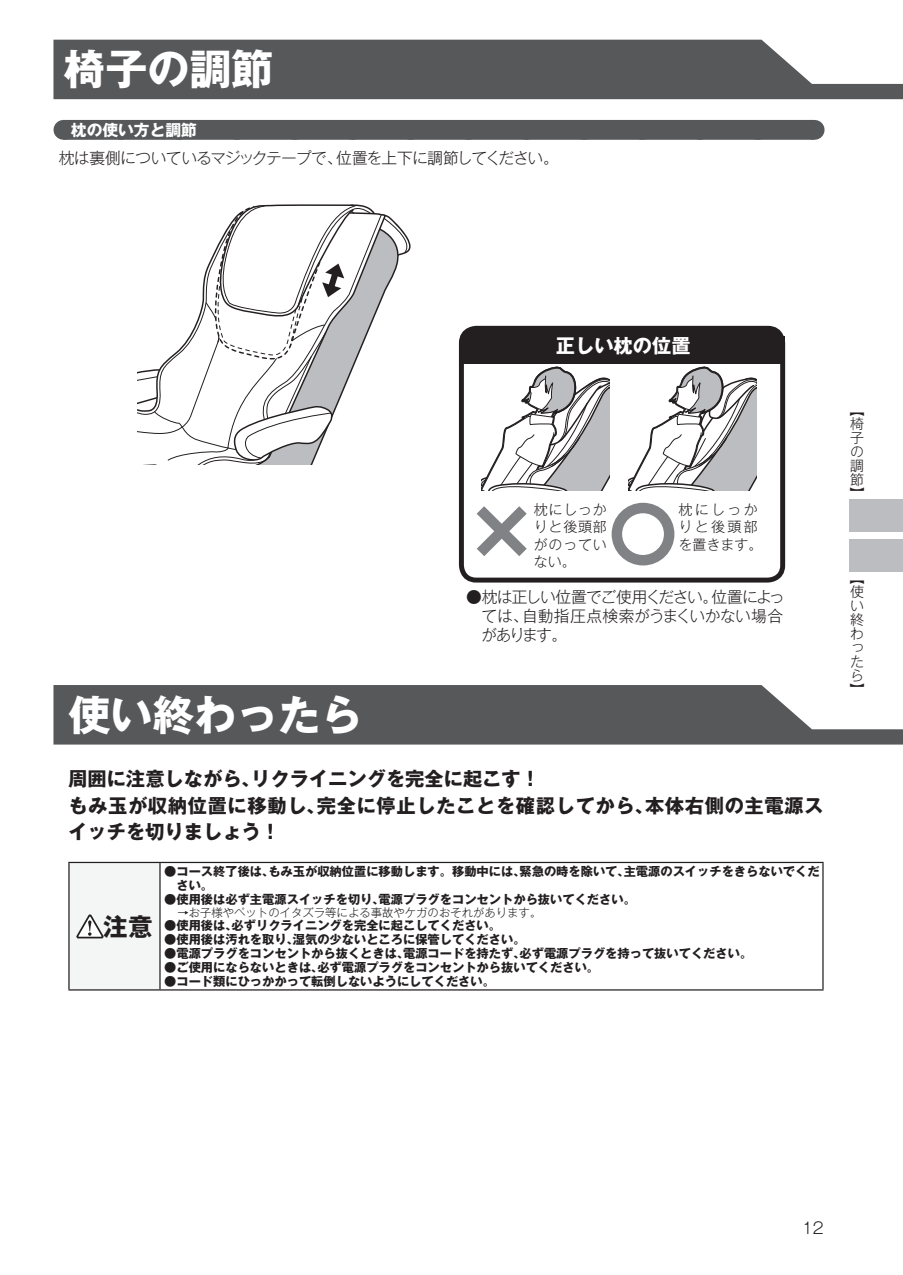
<style>
.page{position:relative;width:903px;height:1275px;background:#fff}
.page>*{position:absolute;margin:0;border:0;box-sizing:border-box;transform-origin:0 0}
.t1{font:700 42px "Gothic MB101 Pro";color:#fff}
.t2{font:700 24.5px "Gothic MB101 Pro";color:#231f20}
.t3{font:700 19.25px/26.2px "Gothic MB101 Pro";letter-spacing:.035em;color:#231f20}
.t4{font:700 19.25px "Gothic MB101 Pro";color:#fff}
.t5{font:300 15.75px/19.2px "Gothic MB101 Pro";letter-spacing:-.045em;color:#231f20;text-align:justify}
.t6{font:700 15.75px "Gothic MB101 Pro";color:#fff}
.t7{font:300 14px/14px "Gothic MB101 Pro";letter-spacing:.055em;color:#231f20;text-align:justify}
.t8{font:300 14px/17.5px "Gothic MB101 Pro";letter-spacing:.165em;color:#231f20}
.t9{font:700 12.25px/14px "Gothic MB101 Pro";color:#231f20}
.t10{font:300 11.38px "Gothic MB101 Pro";color:#231f20}
</style>
<div class="page">
<div style="left:850px;top:499px;width:53px;height:33px;background:#bcbdc0"></div>
<div style="left:850px;top:539px;width:53px;height:33px;background:#bcbdc0"></div>
<div style="left:63px;top:120px;width:751px;height:20px;background:#57585a"></div>
<svg style="left:122px;top:139px;width:663px;height:1px"></svg>
<svg style="left:814px;top:120px;width:1px;height:20px"></svg>
<svg style="left:138px;top:204px;width:273px;height:260px"></svg>
<svg style="left:53px;top:40px;width:850px;height:59px;background:#68696a"></svg>
<svg style="left:53px;top:685px;width:850px;height:60px;background:#696a6b"></svg>
<div style="left:69px;top:862px;width:91px;height:128px;background:#f4f5f5"></div>
<hr style="left:68px;top:862px;width:92px;height:1px;background:#231f20">
<hr style="left:68px;top:863px;width:2px;height:126px;background:#231f20">
<hr style="left:160px;top:862px;width:663px;height:1px;background:#231f20">
<hr style="left:159px;top:863px;width:2px;height:126px;background:#231f20">
<hr style="left:822px;top:863px;width:1px;height:126px;background:#231f20">
<hr style="left:68px;top:989px;width:92px;height:1px;background:#231f20">
<hr style="left:160px;top:989px;width:663px;height:1px;background:#231f20">
<svg style="left:76px;top:914px;width:28px;height:24px"></svg>
<svg style="left:473px;top:363px;width:292px;height:203px"></svg>
<div style="left:459px;top:326px;width:326px;height:257px;border:5px solid #231f20;border-radius:15px"></div>
<div style="left:461px;top:330px;width:322px;height:31px;background:#231f20;border-radius:12px"></div>
<div style="left:461px;top:336px;width:324px;height:27px;background:#231f20"></div>
<h1 class="t1" style="left:63px;top:35px;width:212px">椅子の調節</h1>
<p class="t6" style="left:71px;top:117px;width:127px">枕の使い方と調節</p>
<p class="t5" style="left:59px;top:146px;width:502px">枕は裏側についているマジックテープで、位置を上下に調節してください。</p>
<h3 class="t4" style="left:556px;top:330px;width:136px">正しい枕の位置</h3>
<p class="t7" style="left:534px;top:498px;width:74px;line-height:17.5px">枕にしっかりと後頭部がのっていない。</p>
<p class="t8" style="left:678px;top:498px;width:85px">枕にしっかりと後頭部を置きます。</p>
<p class="t5" style="left:481px;top:585px;width:305px;text-indent:-15px">●枕は正しい位置でご使用ください。位置によっては、自動指圧点検索がうまくいかない場合があります。</p>
<h1 class="t1" style="left:68px;top:680px;width:296px">使い終わったら</h1>
<h3 class="t3" style="left:68px;top:763px;width:757px">周囲に注意しながら、リクライニングを完全に起こす！<br>もみ玉が収納位置に移動し、完全に停止したことを確認してから、本体右側の主電源スイッチを切りましょう！</h3>
<h2 class="t2" style="left:104px;top:906px;width:50px">注意</h2>
<p class="t9" style="left:176px;top:862px;width:645px;text-indent:-12px">●コース終了後は、もみ玉が収納位置に移動します。移動中には、緊急の時を除いて、主電源のスイッチをきらないでください。</p>
<p class="t9" style="left:164px;top:890px;width:473px">●使用後は必ず主電源スイッチを切り、電源プラグをコンセントから抜いてください。</p>
<p class="t10" style="left:177px;top:903px;width:365px">→お子様やペットのイタズラ等による事故やケガのおそれがあります。</p>
<p class="t9" style="left:164px;top:917px;width:338px">●使用後は、必ずリクライニングを完全に起こしてください。</p>
<p class="t9" style="left:164px;top:931px;width:363px">●使用後は汚れを取り、湿気の少ないところに保管してください。</p>
<p class="t9" style="left:164px;top:945px;width:589px">●電源プラグをコンセントから抜くときは、電源コードを持たず、必ず電源プラグを持って抜いてください。</p>
<p class="t9" style="left:164px;top:959px;width:436px">●ご使用にならないときは、必ず電源プラグをコンセントから抜いてください。</p>
<p class="t9" style="left:164px;top:973px;width:332px">●コード類にひっかかって転倒しないようにしてください。</p>
<p class="t7" style="left:850px;top:400px;width:15px">【椅子の調節】</p>
<p class="t7" style="left:850px;top:568px;width:15px;text-align:left">【使い終わったら】</p>
<p class="t5" style="left:802px;top:1216px;width:23px">12</p>
</div>
